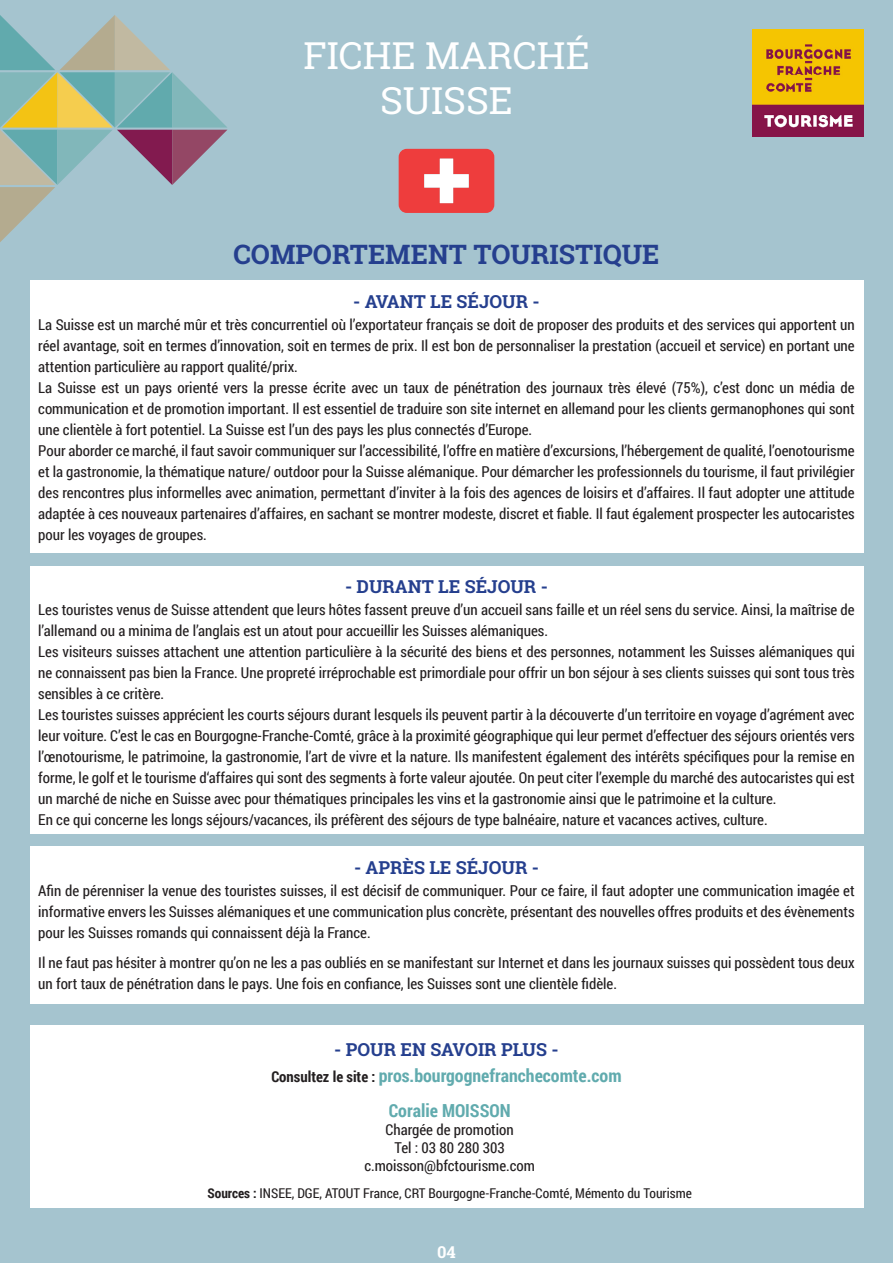
<style>
.page{position:relative;width:893px;height:1263px;background:#a5c4cf}
.page>*{position:absolute;margin:0;border:0;box-sizing:border-box;transform-origin:0 0}
.t1{font:37.5px/45px "Roboto Slab";color:#fff;text-align:center}
.t2{font:700 27px "Roboto Slab";color:#253f8e}
.t3{font:700 18px "Roboto Slab";color:#253f8e}
.t4{font:700 18px "Roboto Condensed";color:#61abae}
.t5{font:700 16.5px "Roboto Slab";color:#fff}
.t6{font:15px/21px "Roboto Condensed";color:#231f20;text-align:justify}
.t7{font:13.5px "Roboto Condensed";color:#231f20}
.s1{font-size:15px;color:#231f20}
.s2{font-weight:700}
</style>
<div class="page">
<svg style="left:0;top:15px;width:227px;height:227px"></svg>
<img style="left:753px;top:30px;width:110px;height:106px">
<svg style="left:399px;top:149px;width:95px;height:64px;background:#ef5f5f"></svg>
<div style="left:30px;top:281px;width:833px;height:272px;background:#fff"></div>
<div style="left:30px;top:566px;width:833px;height:267px;background:#fff"></div>
<div style="left:30px;top:846px;width:833px;height:157px;background:#fff"></div>
<div style="left:30px;top:1025px;width:833px;height:183px;background:#fff"></div>
<h1 class="t1" style="left:303px;top:33px;width:288px">FICHE MARCHÉ<br>SUISSE</h1>
<p class="t2" style="left:233px;top:235px;width:428px">COMPORTEMENT TOURISTIQUE</p>
<p class="t3" style="left:353px;top:289px;width:188px">- AVANT LE SÉJOUR -</p>
<p class="t6" style="left:38px;top:314px;width:818px">La Suisse est un marché mûr et très concurrentiel où l’exportateur français se doit de proposer des produits et des services qui apportent un réel avantage, soit en termes d’innovation, soit en termes de prix. Il est bon de personnaliser la prestation (accueil et service) en portant une attention particulière au rapport qualité/prix.</p>
<p class="t6" style="left:38px;top:377px;width:818px">La Suisse est un pays orienté vers la presse écrite avec un taux de pénétration des journaux très élevé (75%), c’est donc un média de communication et de promotion important. Il est essentiel de traduire son site internet en allemand pour les clients germanophones qui sont une clientèle à fort potentiel. La Suisse est l’un des pays les plus connectés d’Europe.</p>
<p class="t6" style="left:38px;top:440px;width:818px">Pour aborder ce marché, il faut savoir communiquer sur l’accessibilité, l’offre en matière d’excursions, l’hébergement de qualité, l’oenotourisme et la gastronomie, la thématique nature/ outdoor pour la Suisse alémanique. Pour démarcher les professionnels du tourisme, il faut privilégier des rencontres plus informelles avec animation, permettant d’inviter à la fois des agences de loisirs et d’affaires. Il faut adopter une attitude adaptée à ces nouveaux partenaires d’affaires, en sachant se montrer modeste, discret et fiable. Il faut également prospecter les autocaristes pour les voyages de groupes.</p>
<p class="t3" style="left:345px;top:574px;width:204px">- DURANT LE SÉJOUR -</p>
<p class="t6" style="left:38px;top:599px;width:818px">Les touristes venus de Suisse attendent que leurs hôtes fassent preuve d’un accueil sans faille et un réel sens du service. Ainsi, la maîtrise de l’allemand ou a minima de l’anglais est un atout pour accueillir les Suisses alémaniques.</p>
<p class="t6" style="left:38px;top:641px;width:818px">Les visiteurs suisses attachent une attention particulière à la sécurité des biens et des personnes, notamment les Suisses alémaniques qui ne connaissent pas bien la France. Une propreté irréprochable est primordiale pour offrir un bon séjour à ses clients suisses qui sont tous très sensibles à ce critère.</p>
<p class="t6" style="left:38px;top:704px;width:818px">Les touristes suisses apprécient les courts séjours durant lesquels ils peuvent partir à la découverte d’un territoire en voyage d’agrément avec leur voiture. C’est le cas en Bourgogne-Franche-Comté, grâce à la proximité géographique qui leur permet d’effectuer des séjours orientés vers l’œnotourisme, le patrimoine, la gastronomie, l’art de vivre et la nature. Ils manifestent également des intérêts spécifiques pour la remise en forme, le golf et le tourisme d‘affaires qui sont des segments à forte valeur ajoutée. On peut citer l’exemple du marché des autocaristes qui est un marché de niche en Suisse avec pour thématiques principales les vins et la gastronomie ainsi que le patrimoine et la culture.</p>
<p class="t6" style="left:38px;top:809px;width:731px">En ce qui concerne les longs séjours/vacances, ils préfèrent des séjours de type balnéaire, nature et vacances actives, culture.</p>
<p class="t3" style="left:354px;top:855px;width:186px">- APRÈS LE SÉJOUR -</p>
<p class="t6" style="left:38px;top:880px;width:818px">Afin de pérenniser la venue des touristes suisses, il est décisif de communiquer. Pour ce faire, il faut adopter une communication imagée et informative envers les Suisses alémaniques et une communication plus concrète, présentant des nouvelles offres produits et des évènements pour les Suisses romands qui connaissent déjà la France.</p>
<p class="t6" style="left:38px;top:951px;width:818px">Il ne faut pas hésiter à montrer qu’on ne les a pas oubliés en se manifestant sur Internet et dans les journaux suisses qui possèdent tous deux un fort taux de pénétration dans le pays. Une fois en confiance, les Suisses sont une clientèle fidèle.</p>
<p class="t3" style="left:334px;top:1037px;width:226px">- POUR EN SAVOIR PLUS -</p>
<p class="t4" style="left:271px;top:1063px;width:352px"><span class="s1">Consultez le site :</span> pros.bourgognefranchecomte.com</p>
<p class="t4" style="left:389px;top:1097px;width:123px">Coralie MOISSON</p>
<p class="t6" style="left:385px;top:1118px;width:130px">Chargée de promotion</p>
<p class="t6" style="left:395px;top:1136px;width:112px">Tel : 03 80 280 303</p>
<p class="t6" style="left:364px;top:1154px;width:172px">c.moisson@bfctourisme.com</p>
<p class="t7" style="left:207px;top:1184px;width:486px"><span class="s2">Sources :</span> INSEE, DGE, ATOUT France, CRT Bourgogne-Franche-Comté, Mémento du Tourisme</p>
<p class="t5" style="left:437px;top:1241px;width:20px">04</p>
</div>
